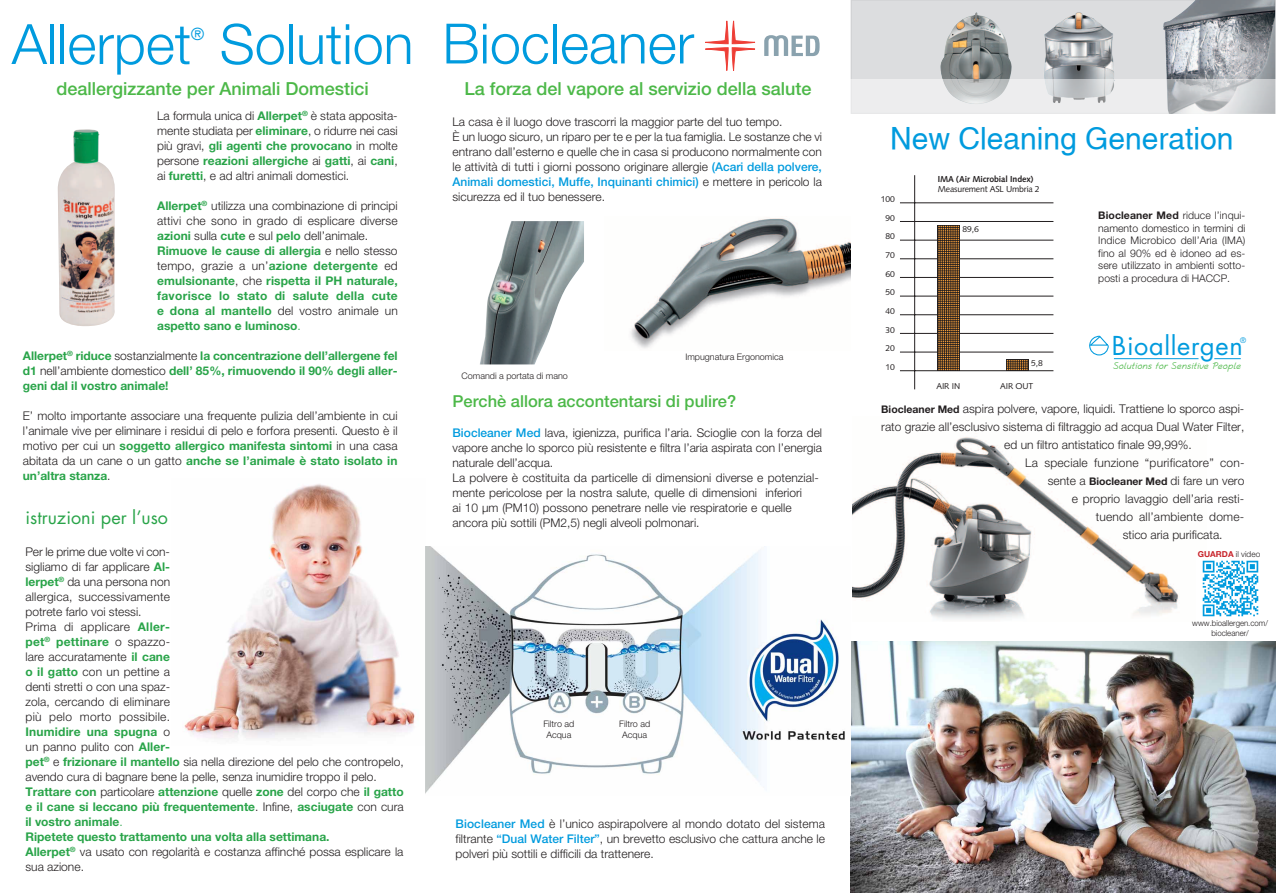
<style>
.page{position:relative;width:1276px;height:893px;background:#fff}
.page>*{position:absolute;margin:0;border:0;box-sizing:border-box;transform-origin:0 0}
.t1{font:300 55.65px "Helvetica Neue";color:#009bde}
.t2{font:30px "Helvetica";color:#009bde}
.t3{font:25.35px "Futura";letter-spacing:.025em;color:#009bde}
.t4{font:500 18px "Helvetica Neue";color:#4cb848}
.t5{font:18px "Futura";color:#29a449}
.t6{font:500 16.5px "Helvetica Neue";color:#4cb848}
.t7{font:16.2px "Futura";color:#009bde}
.t8{font:300 12px/15px "Helvetica Neue";color:#231f20;text-align:justify}
.t9{font:700 12px/15px "Helvetica Neue";color:#29a449}
.t10{font:300 10.5px/12.6px "Helvetica Neue";letter-spacing:.005em;color:#231f20;text-align:justify}
.t11{font:9.75px "Dunkirk";letter-spacing:.04em;color:#4cb848}
.t12{font:300 9px/10.8px "Helvetica Neue";color:#231f20;text-align:center}
.t13{font:700 8.7px "Syntax";letter-spacing:-.01em;color:#231f20}
.t14{font:8.7px "Syntax";letter-spacing:-.02em;color:#231f20}
.t15{font:8.55px "Syntax";letter-spacing:-.01em;color:#231f20}
.t16{font:300 8.25px/9.9px "Helvetica Neue";color:#231f20;text-align:center;scale:.95 1}
.t17{font:300 8.25px "Helvetica Neue";color:#231f20}
.t18{font:7.5px "Futura";color:#009bde}
.s1{font-weight:700;color:#29a449}
.s2{font-weight:300;color:#231f20}
.s3{font-weight:300}
.s4{color:#29a449}
.s5{font-weight:500;color:#009bde}
.s6{font-weight:700}
.s7{font-weight:700;font-size:10.5px}
.s8{font-weight:700;color:#c8242b}
</style>
<div class="page">
<img style="left:850px;top:641px;width:426px;height:252px">
<img style="left:852px;top:437px;width:327px;height:182px">
<img style="left:58px;top:129px;width:57px;height:197px">
<img style="left:184px;top:484px;width:231px;height:255px">
<img style="left:480px;top:221px;width:104px;height:143px">
<img style="left:631px;top:218px;width:219px;height:131px">
<hr style="left:900px;top:333px;width:153px;height:1px;background:#231f20">
<hr style="left:900px;top:314px;width:153px;height:1px;background:#231f20">
<hr style="left:900px;top:296px;width:153px;height:1px;background:#231f20">
<hr style="left:900px;top:277px;width:153px;height:1px;background:#231f20">
<hr style="left:900px;top:259px;width:153px;height:1px;background:#231f20">
<hr style="left:900px;top:240px;width:153px;height:1px;background:#231f20">
<hr style="left:900px;top:221px;width:153px;height:1px;background:#231f20">
<hr style="left:900px;top:203px;width:153px;height:1px;background:#231f20">
<hr style="left:900px;top:352px;width:153px;height:1px;background:#231f20">
<hr style="left:900px;top:370px;width:153px;height:1px;background:#231f20">
<hr style="left:914px;top:175px;width:1px;height:214px;background:#231f20">
<svg style="left:1006px;top:359px;width:22px;height:11px"></svg>
<svg style="left:1007px;top:360px;width:20px;height:10px"></svg>
<div style="left:937px;top:225px;width:22px;height:146px;background:#231f20"></div>
<svg style="left:938px;top:226px;width:21px;height:144px;background:#714d29"></svg>
<svg style="left:705px;top:21px;width:114px;height:50px"></svg>
<img style="left:425px;top:546px;width:420px;height:248px">
<div style="left:851px;top:0;width:424px;height:113px;background:#dcdddf"></div>
<img style="left:1043px;top:13px;width:72px;height:67px">
<img style="left:940px;top:12px;width:72px;height:68px">
<img style="left:1163px;top:0;width:112px;height:80px">
<svg style="left:851px;top:80px;width:425px;height:34px;fill:#ededee"></svg>
<svg style="left:1089px;top:335px;width:20px;height:21px"></svg>
<hr style="left:1114px;top:358px;width:84px;height:1px;background:#009bde">
<svg style="left:1214px;top:358px;width:26px;height:1px"></svg>
<img style="left:1202px;top:560px;width:57px;height:57px">
<h1 class="t1" style="left:12px;top:10px;width:181px">Allerpet</h1>
<h3 class="t7" style="left:191px;top:23px;width:14px">®</h3>
<h1 class="t1" style="left:220px;top:10px;width:195px">Solution</h1>
<h3 class="t4" style="left:57px;top:78px;width:314px">deallergizzante per Animali Domestici</h3>
<p class="t8" style="left:157px;top:108px;width:242px">La formula unica di <span class="s1">Allerpet</span><sup>®</sup> è stata apposita&shy;mente studiata per <span class="s1">eliminare</span>, o ridurre nei casi più gravi, <span class="s1">gli agenti che provocano</span> in molte persone <span class="s1">reazioni allergiche</span> ai <span class="s1">gatti</span>, ai <span class="s1">cani</span>, ai <span class="s1">furetti</span>, e ad altri animali domestici.</p>
<p class="t9" style="left:157px;top:198px;width:242px">Allerpet<sup>®</sup> <span class="s2">utilizza una combinazione di principi attivi che sono in grado di esplicare diverse </span>azioni <span class="s2">sulla</span> cute <span class="s2">e sul</span> pelo <span class="s2">dell’animale.<br></span>Rimuove le cause di allergia <span class="s2">e nello stesso tempo, grazie a un’</span>azione detergente <span class="s2">ed </span>emulsionante<span class="s2">, che</span> rispetta il PH naturale, favorisce lo stato di salute della cute e dona al mantello <span class="s2">del vostro animale un </span>aspetto sano e luminoso<span class="s3">.</span></p>
<p class="t9" style="left:23px;top:348px;width:376px;text-align:justify">Allerpet<sup>®</sup> riduce <span class="s2">sostanzialmente</span> la concentrazione dell’allergene fel d1 <span class="s2">nell’ambiente domestico</span> dell’ 85%, rimuovendo il 90% degli aller&shy;geni dal il vostro animale!</p>
<p class="t8" style="left:23px;top:408px;width:376px">E’ molto importante associare una frequente pulizia dell’ambiente in cui l’animale vive per eliminare i residui di pelo e forfora presenti. Questo è il motivo per cui un <span class="s1">soggetto allergico manifesta sintomi</span> in una casa abitata da un cane o un gatto <span class="s1">anche se l’animale è stato isolato in un’altra stanza</span>.</p>
<h3 class="t5" style="left:26px;top:504px;width:144px">istruzioni per l’uso</h3>
<p class="t8" style="left:26px;top:544px;width:380px;text-align:left">Per le prime due volte vi con-<br>sigliamo di far applicare <span class="s1">Al-<br>lerpet</span><sup>®</sup> da una persona non<br>allergica, successivamente<br>potrete farlo voi stessi.<br>Prima di applicare <span class="s1">Aller-<br>pet</span><sup>®</sup> <span class="s1">pettinare</span> o spazzo-<br>lare accuratamente <span class="s1">il cane<br>o il gatto</span> con un pettine a<br>denti stretti o con una spaz-<br>zola, cercando di eliminare<br>più pelo morto possibile.<br><span class="s1">Inumidire una spugna</span> o<br>un panno pulito con <span class="s1">Aller-<br>pet</span><sup>®</sup> e <span class="s1">frizionare il mantello</span> sia nella direzione del pelo che contropelo, avendo cura di bagnare bene la pelle, senza inumidire troppo il pelo.<br><span class="s1">Trattare con</span> particolare <span class="s1">attenzione</span> quelle <span class="s1">zone</span> del corpo che <span class="s1">il gatto e il cane si leccano più frequentemente</span>. Infine, <span class="s1">asciugate</span> con cura <span class="s1">il vostro animale</span><span class="s4">.<br></span><span class="s1">Ripetete questo trattamento una volta alla settimana.<br>Allerpet</span><sup>®</sup> va usato con regolarità e costanza affinché possa esplicare la sua azione.</p>
<h1 class="t1" style="left:442px;top:10px;width:253px">Biocleaner</h1>
<h3 class="t4" style="left:464px;top:78px;width:349px">La forza del vapore al servizio della salute</h3>
<p class="t8" style="left:452px;top:114px;width:371px;text-align:left">La casa è il luogo dove trascorri la maggior parte del tuo tempo.<br>È un luogo sicuro, un riparo per te e per la tua famiglia. Le sostanze che vi entrano dall’esterno e quelle che in casa si producono normalmente con le attività di tutti i giorni possono originare allergie <span class="s5">(Acari della polvere, Animali domestici, Muffe, Inquinanti chimici)</span> e mettere in pericolo la sicurezza ed il tuo benessere.</p>
<p class="t12" style="left:461px;top:370px;width:108px">Comandi a portata di mano</p>
<p class="t12" style="left:685px;top:351px;width:100px">Impugnatura Ergonomica</p>
<h3 class="t6" style="left:452px;top:391px;width:285px">Perchè allora accontentarsi di pulire?</h3>
<p class="t8" style="left:452px;top:425px;width:371px;text-align:left"><span class="s5">Biocleaner Med</span> lava, igienizza, purifica l’aria. Scioglie con la forza del vapore anche lo sporco più resistente e filtra l’aria aspirata con l’energia naturale dell’acqua.<br>La polvere è costituita da particelle di dimensioni diverse e potenzial&shy;mente pericolose per la nostra salute, quelle di dimensioni inferiori<br>ai 10 µm (PM10) possono penetrare nelle vie respiratorie e quelle ancora più sottili (PM2,5) negli alveoli polmonari.</p>
<p class="t12" style="left:543px;top:718px;width:33px">Filtro ad<br>Acqua</p>
<p class="t12" style="left:619px;top:718px;width:33px">Filtro ad<br>Acqua</p>
<p class="t8" style="left:455px;top:816px;width:371px"><span class="s5">Biocleaner Med</span> è l’unico aspirapolvere al mondo dotato del sistema filtrante <span class="s5">“Dual Water Filter”</span>, un brevetto esclusivo che cattura anche le polveri più sottili e difficili da trattenere.</p>
<h2 class="t2" style="left:890px;top:121px;width:345px">New Cleaning Generation</h2>
<p class="t15" style="left:881px;top:194px;width:16px">100</p>
<p class="t15" style="left:885px;top:213px;width:11px">90</p>
<p class="t15" style="left:885px;top:231px;width:11px">80</p>
<p class="t15" style="left:885px;top:250px;width:11px">70</p>
<p class="t15" style="left:885px;top:269px;width:11px">60</p>
<p class="t15" style="left:885px;top:287px;width:11px">50</p>
<p class="t15" style="left:885px;top:306px;width:11px">40</p>
<p class="t15" style="left:885px;top:324px;width:11px">30</p>
<p class="t15" style="left:885px;top:343px;width:11px">20</p>
<p class="t15" style="left:885px;top:362px;width:11px">10</p>
<p class="t13" style="left:937px;top:174px;width:97px">IMA (Air Microbial Index)</p>
<p class="t14" style="left:937px;top:184px;width:103px">Measurement ASL Umbria 2</p>
<p class="t15" style="left:962px;top:224px;width:18px">89,6</p>
<p class="t15" style="left:1031px;top:358px;width:13px">5,8</p>
<p class="t15" style="left:936px;top:381px;width:25px">AIR IN</p>
<p class="t15" style="left:1000px;top:381px;width:35px">AIR OUT</p>
<p class="t10" style="left:1098px;top:209px;width:149px"><span class="s6">Biocleaner Med</span> riduce l’inqui&shy;namento domestico in termini di Indice Microbico dell’Aria (IMA) fino al 90% ed è idoneo ad es&shy;sere utilizzato in ambienti sotto&shy;posti a procedura di HACCP.</p>
<h3 class="t3" style="left:1112px;top:328px;width:132px">Bioallergen</h3>
<p class="t11" style="left:1113px;top:360px;width:129px">Solutions for Sensitive People</p>
<p class="t18" style="left:1240px;top:335px;width:7px">®</p>
<p class="t8" style="left:881px;top:401px;width:364px"><span class="s7">Biocleaner Med</span> aspira polvere, vapore, liquidi. Trattiene lo sporco aspi-</p>
<p class="t8" style="left:881px;top:419px;width:364px">rato grazie all’esclusivo sistema di filtraggio ad acqua Dual Water Filter,</p>
<p class="t8" style="left:1004px;top:437px;width:189px">ed un filtro antistatico finale 99,99%.</p>
<p class="t8" style="left:1025px;top:455px;width:221px">La speciale funzione “purificatore” con-</p>
<p class="t8" style="left:1047px;top:473px;width:198px">sente a <span class="s7">Biocleaner Med</span> di fare un vero</p>
<p class="t8" style="left:1071px;top:491px;width:174px">e proprio lavaggio dell’aria resti-</p>
<p class="t8" style="left:1095px;top:509px;width:150px">tuendo all’ambiente dome-</p>
<p class="t8" style="left:1122px;top:527px;width:101px">stico aria purificata.</p>
<p class="t17" style="left:1198px;top:549px;width:64px"><span class="s8">GUARDA</span> il video</p>
<p class="t16" style="left:1192px;top:618px;width:81px">www.bioallergen.com/ biocleaner/</p>
</div>
